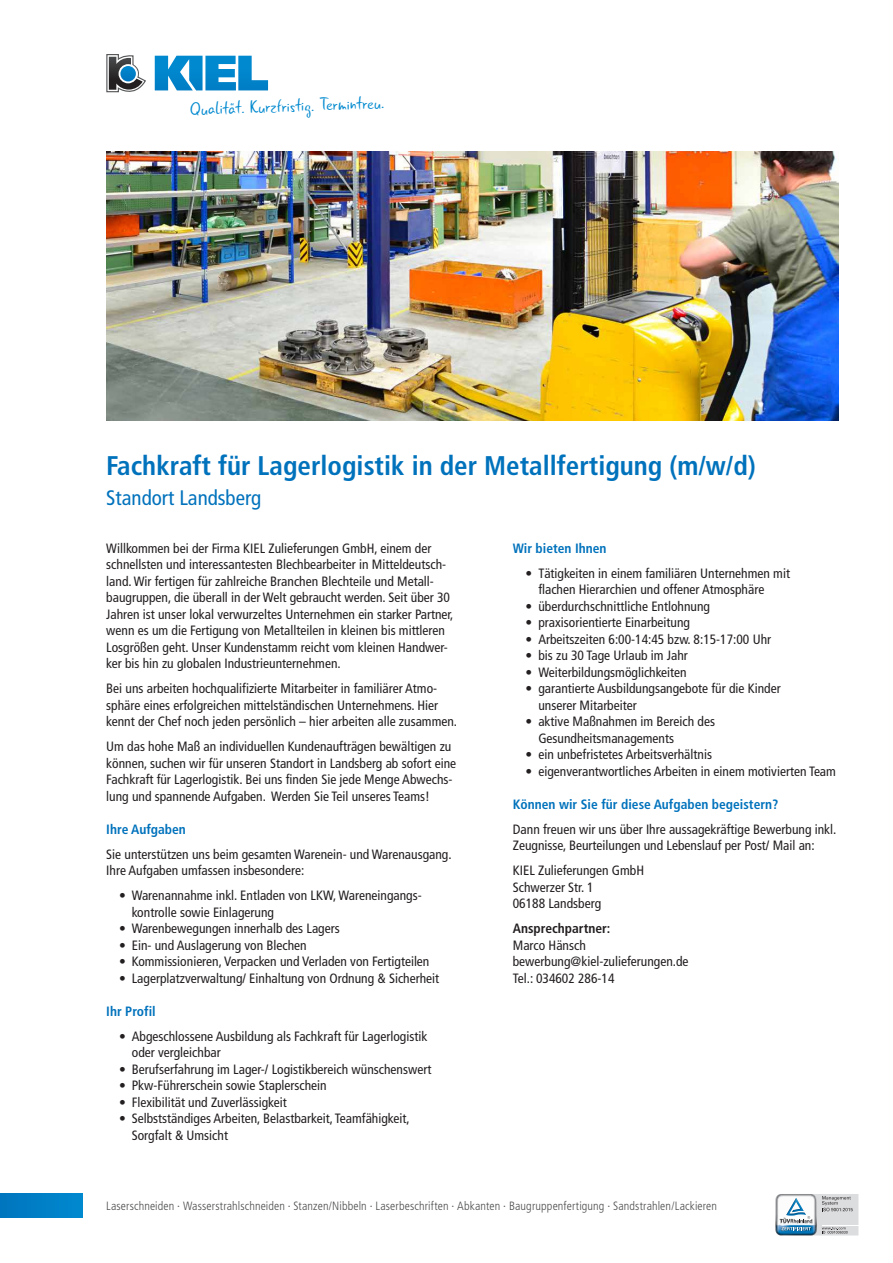
<style>
.page{position:relative;width:893px;height:1263px;background:#fff}
.page>*{position:absolute;margin:0;border:0;box-sizing:border-box;transform-origin:0 0}
.t1{font:700 condensed 27px "Frutiger";color:#0072bc}
.t2{font:condensed 21px "Frutiger";color:#0072bc}
.t3{font:18px "Gunny Rewritten";color:#0089cf}
.t4{font:condensed 13.5px/16.5px "Frutiger";color:#231f20}
.t5{font:700 condensed 13.5px "Frutiger";color:#0072bc}
.t6{font:700 condensed 13.5px "Frutiger";color:#231f20}
.t7{font:300 condensed 12px "Frutiger";letter-spacing:.01em;color:#4b4c4d}
</style>
<div class="page">
<div style="left:0;top:1193px;width:83px;height:25px;background:#007fc6"></div>
<svg style="left:106px;top:54px;width:40px;height:38px"></svg>
<svg style="left:119px;top:65px;width:18px;height:17px"></svg>
<div style="left:119px;top:64px;width:19px;height:19px;border:2px solid #fff;border-radius:50%"></div>
<svg style="left:155px;top:56px;width:113px;height:34px"></svg>
<img style="left:106px;top:152px;width:733px;height:269px">
<svg style="left:775px;top:1194px;width:84px;height:42px"></svg>
<h3 class="t3" style="left:190px;top:98px;width:196px;rotate:-2deg">Qualität. Kurzfristig. Termintreu.</h3>
<h1 class="t1" style="left:106px;top:449px;width:651px">Fachkraft für Lagerlogistik in der Metallfertigung (m/w/d)</h1>
<h2 class="t2" style="left:106px;top:485px;width:157px">Standort Landsberg</h2>
<p class="t5" style="left:513px;top:540px;width:95px">Wir bieten Ihnen</p>
<p class="t4" style="left:538px;top:565px;width:253px;text-indent:-13px">• Tätigkeiten in einem familiären Unternehmen mit flachen Hierarchien und offener Atmosphäre</p>
<p class="t4" style="left:526px;top:598px;width:186px">• überdurchschnittliche Entlohnung</p>
<p class="t4" style="left:526px;top:614px;width:166px">• praxisorientierte Einarbeitung</p>
<p class="t4" style="left:526px;top:631px;width:247px">• Arbeitszeiten 6:00-14:45 bzw. 8:15-17:00 Uhr</p>
<p class="t4" style="left:526px;top:647px;width:164px">• bis zu 30 Tage Urlaub im Jahr</p>
<p class="t4" style="left:526px;top:664px;width:163px">• Weiterbildungsmöglichkeiten</p>
<p class="t4" style="left:538px;top:680px;width:244px;text-indent:-13px">• garantierte Ausbildungsangebote für die Kinder unserer Mitarbeiter</p>
<p class="t4" style="left:538px;top:713px;width:178px;text-indent:-13px">• aktive Maßnahmen im Bereich des<br>Gesundheitsmanagements</p>
<p class="t4" style="left:526px;top:746px;width:188px">• ein unbefristetes Arbeitsverhältnis</p>
<p class="t4" style="left:526px;top:763px;width:312px">• eigenverantwortliches Arbeiten in einem motivierten Team</p>
<p class="t5" style="left:513px;top:796px;width:267px">Können wir Sie für diese Aufgaben begeistern?</p>
<p class="t4" style="left:513px;top:821px;width:325px">Dann freuen wir uns über Ihre aussagekräftige Bewerbung inkl.<br>Zeugnisse, Beurteilungen und Lebenslauf per Post/ Mail an:</p>
<p class="t4" style="left:513px;top:862px;width:133px">KIEL Zulieferungen GmbH<br>Schwerzer Str. 1<br>06188 Landsberg</p>
<p class="t6" style="left:513px;top:921px;width:99px">Ansprechpartner:</p>
<p class="t4" style="left:513px;top:937px;width:177px">Marco Hänsch bewerbung@kiel-zulieferungen.de<br>Tel.: 034602 286-14</p>
<p class="t4" style="left:106px;top:540px;width:349px">Willkommen bei der Firma KIEL Zulieferungen GmbH, einem der schnellsten und interessantesten Blechbearbeiter in Mitteldeutsch&shy;land. Wir fertigen für zahlreiche Branchen Blechteile und Metall&shy;baugruppen, die überall in der Welt gebraucht werden. Seit über 30<br>Jahren ist unser lokal verwurzeltes Unternehmen ein starker Partner, wenn es um die Fertigung von Metallteilen in kleinen bis mittleren Losgrößen geht. Unser Kundenstamm reicht vom kleinen Handwer&shy;ker bis hin zu globalen Industrieunternehmen.</p>
<p class="t4" style="left:106px;top:680px;width:352px">Bei uns arbeiten hochqualifizierte Mitarbeiter in familiärer Atmo&shy;sphäre eines erfolgreichen mittelständischen Unternehmens. Hier kennt der Chef noch jeden persönlich – hier arbeiten alle zusammen.</p>
<p class="t4" style="left:106px;top:738px;width:351px">Um das hohe Maß an individuellen Kundenaufträgen bewältigen zu können, suchen wir für unseren Standort in Landsberg ab sofort eine Fachkraft für Lagerlogistik. Bei uns finden Sie jede Menge Abwechs&shy;lung und spannende Aufgaben. Werden Sie Teil unseres Teams!</p>
<p class="t5" style="left:106px;top:821px;width:81px">Ihre Aufgaben</p>
<p class="t4" style="left:106px;top:846px;width:347px">Sie unterstützen uns beim gesamten Warenein- und Warenausgang.<br>Ihre Aufgaben umfassen insbesondere:</p>
<p class="t4" style="left:132px;top:887px;width:291px;text-indent:-13px">• Warenannahme inkl. Entladen von LKW, Wareneingangs&shy;kontrolle sowie Einlagerung</p>
<p class="t4" style="left:119px;top:920px;width:222px">• Warenbewegungen innerhalb des Lagers</p>
<p class="t4" style="left:119px;top:937px;width:189px">• Ein- und Auslagerung von Blechen</p>
<p class="t4" style="left:119px;top:953px;width:312px">• Kommissionieren, Verpacken und Verladen von Fertigteilen</p>
<p class="t4" style="left:119px;top:970px;width:322px">• Lagerplatzverwaltung/ Einhaltung von Ordnung &amp; Sicherheit</p>
<p class="t5" style="left:106px;top:1003px;width:51px">Ihr Profil</p>
<p class="t4" style="left:132px;top:1028px;width:297px;text-indent:-13px">• Abgeschlossene Ausbildung als Fachkraft für Lagerlogistik oder vergleichbar</p>
<p class="t4" style="left:119px;top:1061px;width:314px">• Berufserfahrung im Lager-/ Logistikbereich wünschenswert</p>
<p class="t4" style="left:119px;top:1077px;width:209px">• Pkw-Führerschein sowie Staplerschein</p>
<p class="t4" style="left:119px;top:1094px;width:169px">• Flexibilität und Zuverlässigkeit</p>
<p class="t4" style="left:132px;top:1110px;width:279px;text-indent:-13px">• Selbstständiges Arbeiten, Belastbarkeit, Teamfähigkeit,<br>Sorgfalt &amp; Umsicht</p>
<p class="t7" style="left:106px;top:1199px;width:612px">Laserschneiden · Wasserstrahlschneiden · Stanzen/Nibbeln · Laserbeschriften · Abkanten · Baugruppenfertigung · Sandstrahlen/Lackieren</p>
</div>
